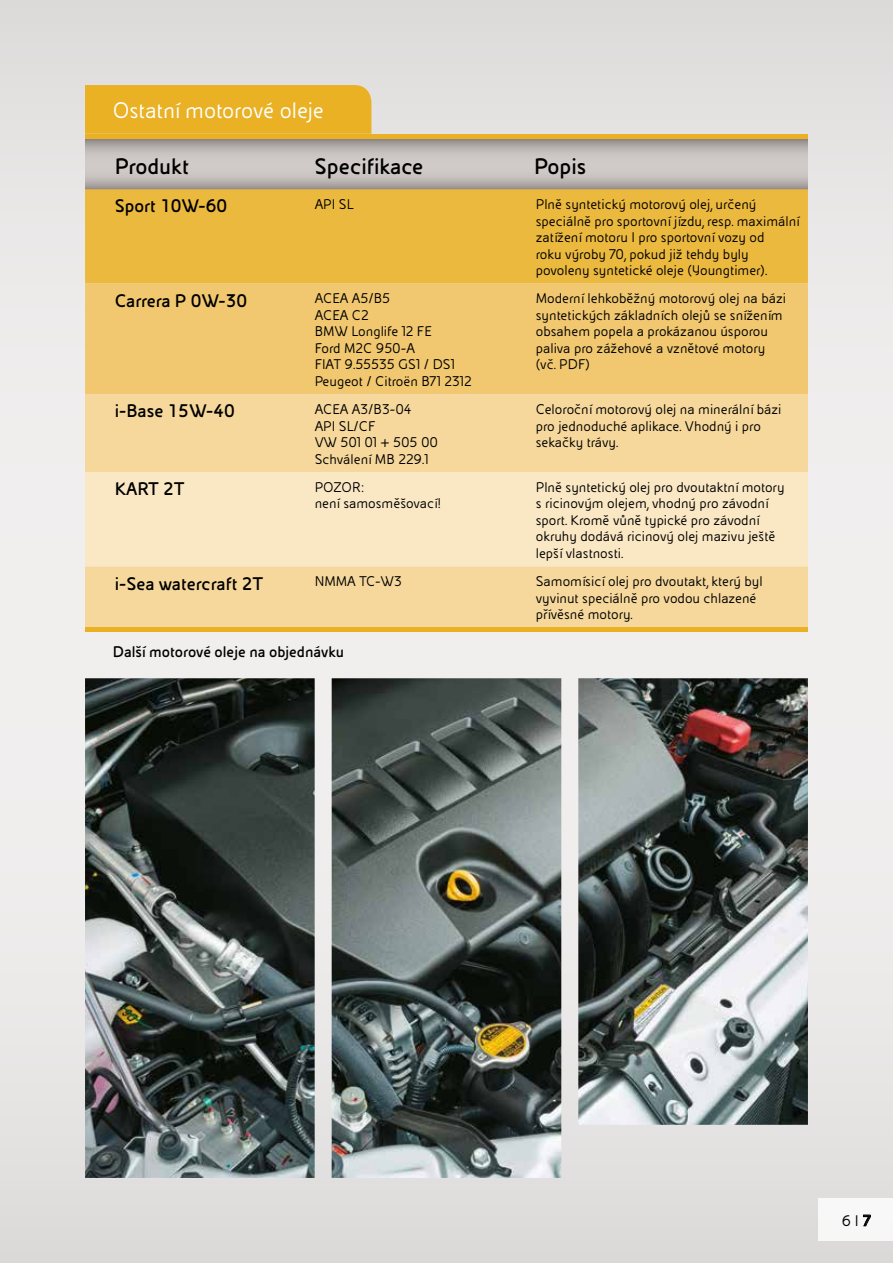
<style>
.page{position:relative;width:893px;height:1263px;background:#e6e4e3}
.page>*{position:absolute;margin:0;border:0;box-sizing:border-box;transform-origin:0 0}
.t1{font:700 24px "Eni Tab CE";color:#000}
.t2{font:24px "Eni Tab CE";letter-spacing:-.005em;color:#fff}
.t3{font:700 19.5px "Eni Tab CE";color:#000}
.t4{font:700 16.5px "Eni Tab CE";color:#000}
.t5{font:16.5px "Eni Tab CE";color:#000}
.t6{font:15px/16.5px "Eni Tab CE";color:#000}
.s1{font-weight:700}
</style>
<div class="page">
<div style="left:819px;top:1199px;width:74px;height:42px;background:#f8f8f7"></div>
<svg style="left:863px;top:1215px;width:8px;height:11px"></svg>
<img style="left:85px;top:678px;width:723px;height:500px">
<div style="left:85px;top:85px;width:286px;height:49px;background:#e9b123"></div>
<svg style="left:85px;top:138px;width:723px;height:51px;background:#beb7b2"></svg>
<hr style="left:85px;top:134px;width:723px;height:4px;background:#e9b123">
<div style="left:85px;top:189px;width:723px;height:95px;background:#ecb93f"></div>
<div style="left:85px;top:284px;width:723px;height:110px;background:#f1c870"></div>
<div style="left:85px;top:394px;width:723px;height:234px;background:#f6d89c"></div>
<div style="left:85px;top:472px;width:723px;height:94px;background:#fae8c5"></div>
<hr style="left:85px;top:628px;width:723px;height:4px;background:#e9b123">
<h1 class="t2" style="left:113px;top:98px;width:213px">Ostatní motorové oleje</h1>
<h1 class="t1" style="left:115px;top:153px;width:76px">Produkt</h1>
<h1 class="t1" style="left:315px;top:153px;width:110px">Specifikace</h1>
<h1 class="t1" style="left:534px;top:153px;width:53px">Popis</h1>
<h2 class="t3" style="left:115px;top:195px;width:114px">Sport 10W-60</h2>
<p class="t6" style="left:315px;top:196px;width:40px">API SL</p>
<p class="t6" style="left:536px;top:196px;width:265px">Plně syntetický motorový olej, určený speciálně pro sportovní jízdu, resp. maximální zatížení motoru I pro sportovní vozy od<br>roku výroby 70, pokud již tehdy byly povoleny syntetické oleje (Youngtimer).</p>
<h2 class="t3" style="left:115px;top:290px;width:134px">Carrera P 0W-30</h2>
<p class="t6" style="left:315px;top:290px;width:158px">ACEA A5/B5<br>ACEA C2<br>BMW Longlife 12 FE<br>Ford M2C 950-A<br>FIAT 9.55535 GS1 / DS1<br>Peugeot / Citroën B71 2312</p>
<p class="t6" style="left:536px;top:290px;width:252px">Moderní lehkoběžný motorový olej na bázi syntetických základních olejů se snížením obsahem popela a prokázanou úsporou paliva pro zážehové a vznětové motory (vč. PDF)</p>
<h2 class="t3" style="left:115px;top:400px;width:122px">i-Base 15W-40</h2>
<p class="t6" style="left:315px;top:401px;width:125px">ACEA A3/B3-04<br>API SL/CF<br>VW 501 01 + 505 00<br>Schválení MB 229.1</p>
<p class="t6" style="left:536px;top:401px;width:247px">Celoroční motorový olej na minerální bázi pro jednoduché aplikace. Vhodný i pro sekačky trávy.</p>
<h2 class="t3" style="left:115px;top:478px;width:71px">KART 2T</h2>
<p class="t6" style="left:315px;top:479px;width:128px">POZOR:<br>není samosměšovací!</p>
<p class="t6" style="left:536px;top:479px;width:250px">Plně syntetický olej pro dvoutaktní motory s ricinovým olejem, vhodný pro závodní sport. Kromě vůně typické pro závodní okruhy dodává ricinový olej mazivu ještě lepší vlastnosti.</p>
<h2 class="t3" style="left:115px;top:572px;width:150px">i-Sea watercraft 2T</h2>
<p class="t6" style="left:315px;top:573px;width:89px">NMMA TC-W3</p>
<p class="t6" style="left:536px;top:573px;width:228px">Samomísicí olej pro dvoutakt, který byl vyvinut speciálně pro vodou chlazené přívěsné motory.</p>
<p class="t4" style="left:113px;top:643px;width:233px">Další motorové oleje na objednávku</p>
<p class="t5" style="left:842px;top:1212px;width:31px">6 I <span class="s1">7</span></p>
</div>
